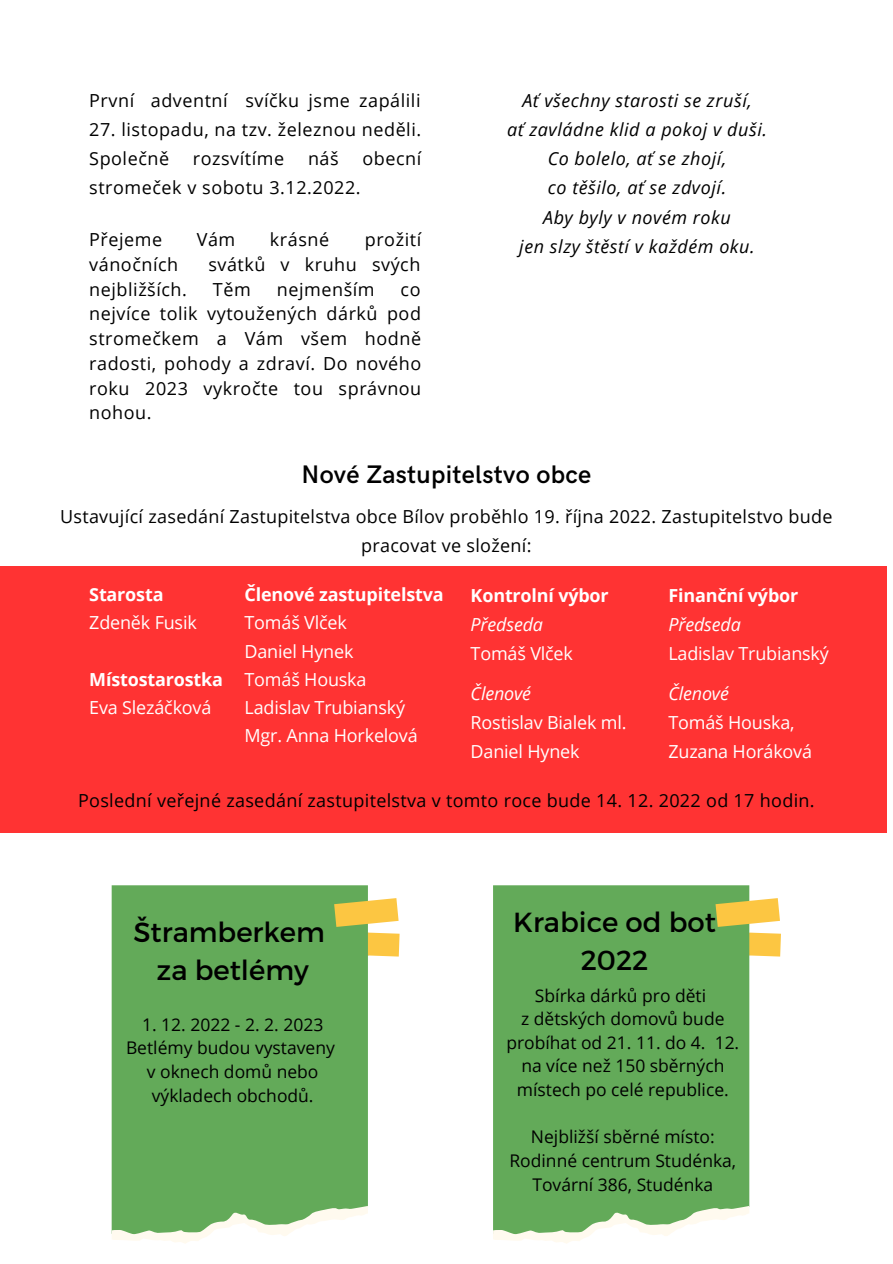
<style>
.page{position:relative;width:893px;height:1264px;background:#fff}
.page>*{position:absolute;margin:0;border:0;box-sizing:border-box;transform-origin:0 0}
.t1{font:27.6px/38.2px "Montserrat";color:#000;text-align:center}
.t2{font:600 25.5px "HK Grotesk";letter-spacing:.01em;color:#000}
.t3{font:18px/24.8px "Open Sans";letter-spacing:.03em;color:#000;text-align:center}
.t4{font:18px/28px "Open Sans";letter-spacing:-.01em;color:#fff}
.t5{font:italic 18px/29.2px "Open Sans";letter-spacing:.03em;color:#000;text-align:center}
.t6{font:700 18px "Open Sans";letter-spacing:-.01em;color:#fff}
.t7{font:italic 18px "Open Sans";letter-spacing:-.01em;color:#fff}
.t8{font:17.4px/23.5px "Open Sans";color:#000;text-align:center}
</style>
<div class="page">
<div style="left:0;top:566px;width:886px;height:266px;background:#f33"></div>
<div style="left:112px;top:885px;width:256px;height:320px;background:#63aa59"></div>
<svg style="left:334px;top:898px;width:65px;height:58px"></svg>
<svg style="left:112px;top:1205px;width:256px;height:38px"></svg>
<div style="left:493px;top:885px;width:257px;height:322px;background:#63aa59"></div>
<svg style="left:715px;top:898px;width:65px;height:58px"></svg>
<svg style="left:493px;top:1205px;width:256px;height:38px"></svg>
<p class="t3" style="left:89px;top:87px;width:333px">První adventní svíčku jsme zapálili</p>
<p class="t3" style="left:89px;top:114px;width:333px;line-height:29.2px;text-align:left">27. listopadu, na tzv. železnou neděli.<br>Společně</p>
<p class="t3" style="left:193px;top:146px;width:93px">rozsvítíme</p>
<p class="t3" style="left:308px;top:146px;width:32px">náš</p>
<p class="t3" style="left:362px;top:146px;width:60px">obecní</p>
<p class="t3" style="left:89px;top:175px;width:273px">stromeček v sobotu 3.12.2022.</p>
<p class="t3" style="left:89px;top:227px;width:74px">Přejeme</p>
<p class="t3" style="left:197px;top:227px;width:40px">Vám</p>
<p class="t3" style="left:270px;top:227px;width:61px">krásné</p>
<p class="t3" style="left:365px;top:227px;width:58px">prožití</p>
<p class="t3" style="left:89px;top:251px;width:90px">vánočních</p>
<p class="t3" style="left:208px;top:251px;width:213px">svátků v kruhu svých</p>
<p class="t3" style="left:89px;top:276px;width:99px">nejbližších.</p>
<p class="t3" style="left:213px;top:276px;width:39px">Těm</p>
<p class="t3" style="left:277px;top:276px;width:99px">nejmenším</p>
<p class="t3" style="left:89px;top:276px;width:333px;text-align:justify;text-indent:311px">co nejvíce tolik vytoužených dárků pod stromečkem a Vám všem hodně radosti, pohody a zdraví. Do nového roku 2023 vykročte tou správnou nohou.</p>
<p class="t5" style="left:507px;top:85px;width:261px">Ať všechny starosti se zruší,<br>ať zavládne klid a pokoj v duši.<br>Co bolelo, ať se zhojí,<br>co těšilo, ať se zdvojí.<br>Aby byly v novém roku<br>jen slzy štěstí v každém oku.</p>
<h2 class="t2" style="left:301px;top:460px;width:291px">Nové Zastupitelstvo obce</h2>
<p class="t3" style="left:60px;top:502px;width:774px;line-height:28px">Ustavující zasedání Zastupitelstva obce Bílov proběhlo 19. října 2022. Zastupitelstvo bude pracovat ve složení:</p>
<p class="t6" style="left:244px;top:582px;width:201px">Členové zastupitelstva</p>
<p class="t4" style="left:244px;top:608px;width:175px">Tomáš Vlček<br>Daniel Hynek<br>Tomáš Houska<br>Ladislav Trubianský<br>Mgr. Anna Horkelová</p>
<p class="t6" style="left:89px;top:582px;width:76px">Starosta</p>
<p class="t4" style="left:89px;top:608px;width:109px">Zdeněk Fusik</p>
<p class="t6" style="left:470px;top:583px;width:140px">Kontrolní výbor</p>
<p class="t7" style="left:470px;top:612px;width:74px">Předseda</p>
<p class="t4" style="left:470px;top:638px;width:104px">Tomáš Vlček</p>
<p class="t7" style="left:470px;top:681px;width:62px">Členové</p>
<p class="t4" style="left:470px;top:707px;width:157px;line-height:28.8px">Rostislav Bialek ml.<br>Daniel Hynek</p>
<p class="t3" style="left:78px;top:787px;width:738px">Poslední veřejné zasedání zastupitelstva v tomto roce bude 14. 12. 2022 od 17 hodin.</p>
<p class="t6" style="left:668px;top:583px;width:131px">Finanční výbor</p>
<p class="t7" style="left:668px;top:612px;width:74px">Předseda</p>
<p class="t4" style="left:668px;top:638px;width:162px">Ladislav Trubianský</p>
<p class="t7" style="left:668px;top:681px;width:62px">Členové</p>
<p class="t4" style="left:668px;top:707px;width:145px;line-height:28.8px">Tomáš Houska,<br>Zuzana Horáková</p>
<p class="t6" style="left:89px;top:666px;width:135px">Místostarostka</p>
<p class="t4" style="left:89px;top:692px;width:124px">Eva Slezáčková</p>
<h1 class="t1" style="left:133px;top:911px;width:193px">Štramberkem za betlémy</h1>
<p class="t8" style="left:126px;top:1012px;width:210px">1. 12. 2022 - 2. 2. 2023<br>Betlémy budou vystaveny v oknech domů nebo výkladech obchodů.</p>
<h1 class="t1" style="left:513px;top:901px;width:204px">Krabice od bot<br>2022</h1>
<p class="t8" style="left:506px;top:983px;width:234px">Sbírka dárků pro děti<br>z dětských domovů bude probíhat od 21. 11. do 4. 12. na více než 150 sběrných místech po celé republice.</p>
<p class="t8" style="left:509px;top:1124px;width:228px">Nejbližší sběrné místo:<br>Rodinné centrum Studénka,<br>Tovární 386, Studénka</p>
</div>
